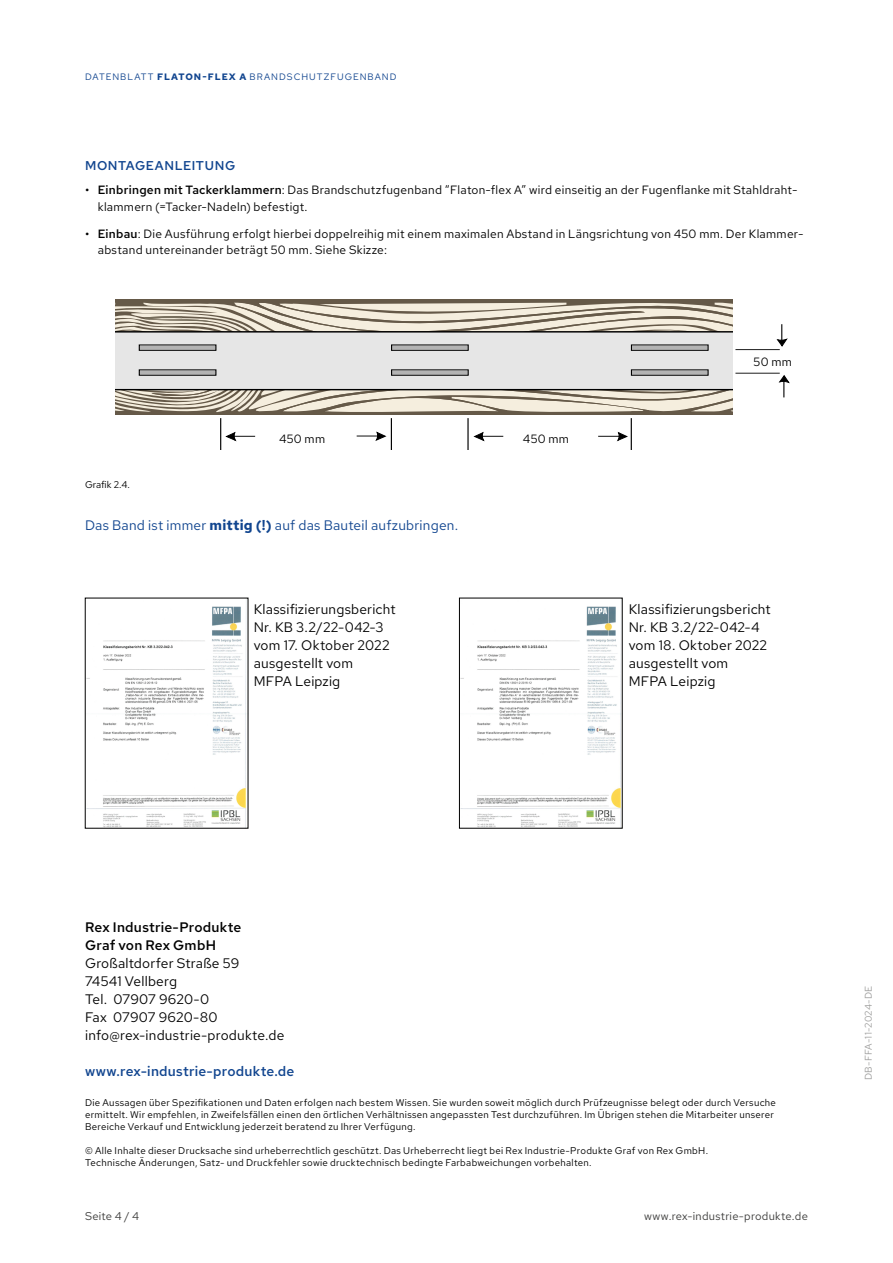
<style>
.page{position:relative;width:893px;height:1263px;background:#fff}
.page>*{position:absolute;margin:0;border:0;box-sizing:border-box;transform-origin:0 0}
.t1{font:13.8px/18px "Red Hat Text";letter-spacing:.015em;color:#000}
.t2{font:13.8px "Red Hat Text";letter-spacing:.015em;color:#11458f}
.t3{font:600 13.8px/18px "Red Hat Text";letter-spacing:.015em;color:#000}
.t4{font:600 13.8px "Red Hat Text";letter-spacing:.015em;color:#11458f}
.t5{font:600 12.75px "Red Hat Text";letter-spacing:.045em;color:#11458f}
.t6{font:12px/16.5px "Red Hat Text";letter-spacing:.02em;color:#000}
.t7{font:11.25px "Red Hat Text";letter-spacing:.025em;color:#3c3c3b}
.t8{font:9.75px/12px "Red Hat Text";letter-spacing:.03em;color:#000}
.t9{font:9.75px "Red Hat Text";letter-spacing:.02em;color:#9d9d9c}
.t10{font:9.3px "Red Hat Text";letter-spacing:.11em;color:#11458f}
.s1{font-weight:700}
.s2{font-weight:600}
</style>
<div class="page">
<img style="left:87px;top:606px;width:159px;height:220px">
<img style="left:461px;top:606px;width:159px;height:220px">
<hr style="left:735px;top:349px;width:45px;height:1px;background:#000">
<hr style="left:735px;top:373px;width:45px;height:1px;background:#000">
<svg style="left:776px;top:324px;width:12px;height:23px"></svg>
<svg style="left:778px;top:375px;width:12px;height:22px"></svg>
<hr style="left:220px;top:418px;width:1px;height:31px;background:#000">
<hr style="left:391px;top:418px;width:1px;height:31px;background:#000">
<hr style="left:467px;top:418px;width:2px;height:31px;background:#000">
<hr style="left:631px;top:418px;width:1px;height:31px;background:#000">
<svg style="left:115px;top:299px;width:636px;height:143px"></svg>
<p class="t10" style="left:85px;top:71px;width:313px">DATENBLATT <span class="s1">FLATON-FLEX A</span> BRANDSCHUTZFUGENBAND</p>
<h2 class="t5" style="left:85px;top:157px;width:152px">MONTAGEANLEITUNG</h2>
<p class="t6" style="left:98px;top:182px;width:701px;text-indent:-13px"><span class="s2">• Einbringen mit Tackerklammern</span>: Das Brandschutzfugenband “Flaton-flex A” wird einseitig an der Fugenflanke mit Stahldraht&shy;klammern (=Tacker-Nadeln) befestigt.</p>
<p class="t6" style="left:98px;top:225px;width:707px;text-indent:-13px"><span class="s2">• Einbau</span>: Die Ausführung erfolgt hierbei doppelreihig mit einem maximalen Abstand in Längsrichtung von 450 mm. Der Klammer&shy;abstand untereinander beträgt 50 mm. Siehe Skizze:</p>
<p class="t8" style="left:85px;top:478px;width:46px">Grafik 2.4.</p>
<p class="t6" style="left:279px;top:430px;width:48px">450 mm</p>
<p class="t6" style="left:523px;top:430px;width:48px">450 mm</p>
<h1 class="t2" style="left:85px;top:516px;width:375px">Das Band ist immer <span class="s1">mittig (!)</span> auf das Bauteil aufzubringen.</h1>
<p class="t6" style="left:754px;top:353px;width:40px">50 mm</p>
<h1 class="t1" style="left:254px;top:600px;width:144px">Klassifizierungsbericht<br>Nr. KB 3.2/22-042-3 vom 17. Oktober 2022 ausgestellt vom<br>MFPA Leipzig</h1>
<h1 class="t1" style="left:629px;top:600px;width:144px">Klassifizierungsbericht<br>Nr. KB 3.2/22-042-4 vom 18. Oktober 2022 ausgestellt vom<br>MFPA Leipzig</h1>
<h1 class="t3" style="left:85px;top:918px;width:158px">Rex Industrie-Produkte<br>Graf von Rex GmbH</h1>
<h1 class="t1" style="left:85px;top:954px;width:201px">Großaltdorfer Straße 59<br>74541 Vellberg<br>Tel. 07907 9620-0<br>Fax 07907 9620-80 info@rex-industrie-produkte.de</h1>
<h1 class="t4" style="left:85px;top:1062px;width:211px">www.rex-industrie-produkte.de</h1>
<p class="t8" style="left:85px;top:1096px;width:692px">Die Aussagen über Spezifikationen und Daten erfolgen nach bestem Wissen. Sie wurden soweit möglich durch Prüfzeugnisse belegt oder durch Versuche ermittelt. Wir empfehlen, in Zweifelsfällen einen den örtlichen Verhältnissen angepassten Test durchzuführen. Im Übrigen stehen die Mitarbeiter unserer<br>Bereiche Verkauf und Entwicklung jederzeit beratend zu Ihrer Verfügung.</p>
<p class="t8" style="left:85px;top:1144px;width:625px">© Alle Inhalte dieser Drucksache sind urheberrechtlich geschützt. Das Urheberrecht liegt bei Rex Industrie-Produkte Graf von Rex GmbH.<br>Technische Änderungen, Satz- und Druckfehler sowie drucktechnisch bedingte Farbabweichungen vorbehalten.</p>
<p class="t7" style="left:85px;top:1209px;width:56px">Seite 4 / 4</p>
<p class="t7" style="left:644px;top:1209px;width:165px">www.rex-industrie-produkte.de</p>
<p class="t9" style="left:862px;top:1080px;width:96px;rotate:-90deg">DB-FFA-11-2024-DE</p>
</div>
